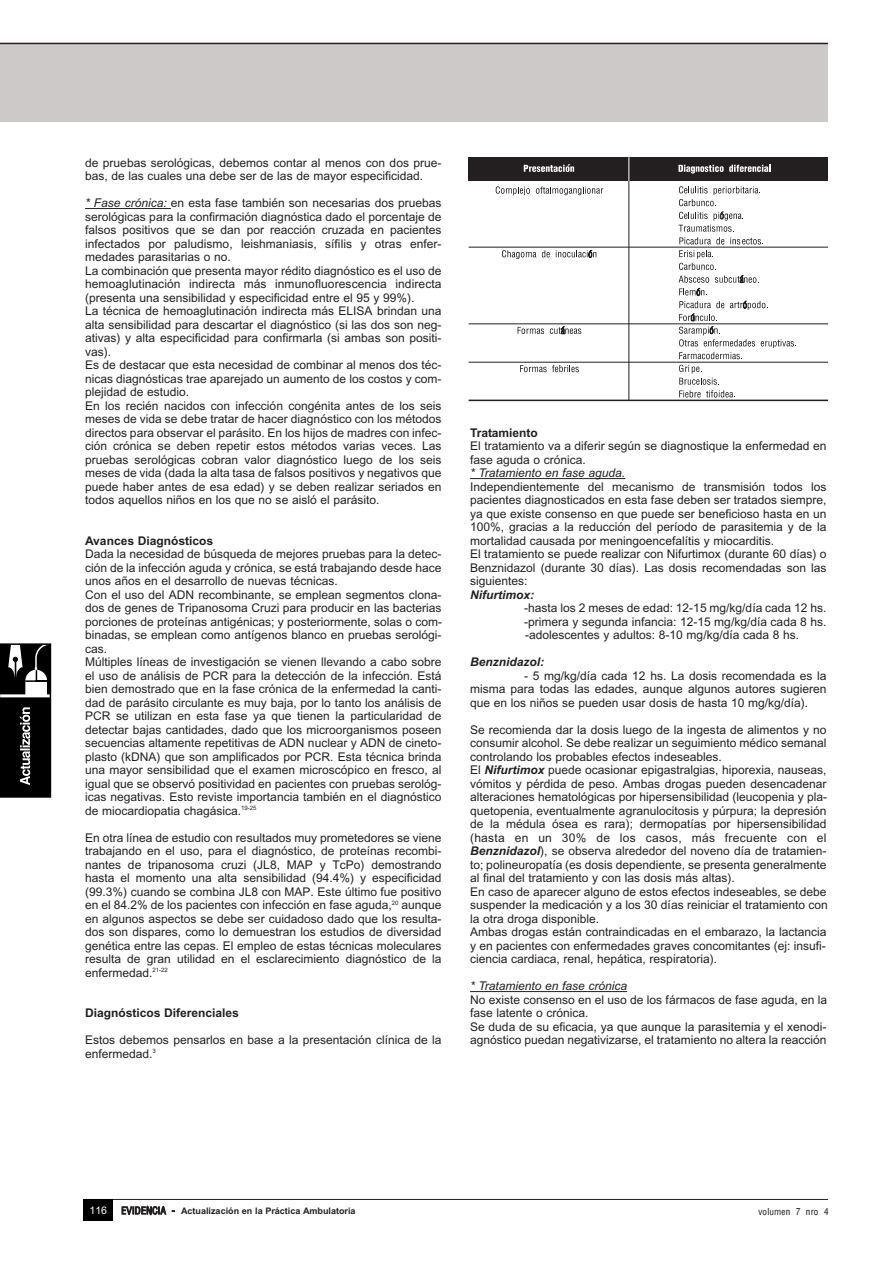
<style>
.page{position:relative;width:893px;height:1263px;background:#fff}
.page>*{position:absolute;margin:0;border:0;box-sizing:border-box;transform-origin:0 0}
.t1{font:12px/13.5px "Arial";color:#231f20}
.t2{font:700 12px "Arial";color:#231f20}
.t3{font:italic 12px "Arial";color:#231f20}
.t4{font:italic 700 12px "Arial";color:#231f20}
.t5{font:10.5px "Helvetica Conth";color:#231f20}
.t6{font:10.5px "Arial";color:#fff}
.t7{font:700 9px "Arial";color:#231f20}
.s1{font-style:italic}
.s2{font-weight:700;font-style:italic}
.s3{font-family:"Helvetica Conth";font-weight:400;font-size:11.25px}
</style>
<div class="page">
<hr style="left:84px;top:1199px;width:744px;height:1px;background:#231f20">
<div style="left:0;top:43px;width:828px;height:79px;background:#cdc9c8"></div>
<hr style="left:0;top:43px;width:827px;height:1px;background:#231f20">
<hr style="left:85px;top:208px;width:82px;height:1px;background:#231f20">
<svg style="left:470px;top:478px;width:28px;height:1px"></svg>
<hr style="left:498px;top:478px;width:127px;height:1px;background:#231f20">
<svg style="left:470px;top:991px;width:28px;height:1px"></svg>
<hr style="left:498px;top:991px;width:129px;height:1px;background:#231f20">
<div style="left:84px;top:1199px;width:29px;height:21px;background:#000"></div>
<svg style="left:0;top:643px;width:51px;height:155px;background:#292929"></svg>
<hr style="left:468px;top:400px;width:360px;height:1px;background:#231f20">
<hr style="left:468px;top:323px;width:360px;height:1px;background:#231f20">
<hr style="left:468px;top:362px;width:360px;height:1px;background:#231f20">
<hr style="left:468px;top:247px;width:360px;height:1px;background:#231f20">
<div style="left:468px;top:158px;width:360px;height:23px;background:#231f20"></div>
<svg style="left:678px;top:165px;width:45px;height:9px"></svg>
<svg style="left:729px;top:165px;width:41px;height:7px"></svg>
<svg style="left:679px;top:186px;width:81px;height:20px"></svg>
<svg style="left:678px;top:212px;width:118px;height:147px"></svg>
<svg style="left:679px;top:365px;width:56px;height:33px"></svg>
<hr style="left:628px;top:157px;width:1px;height:60px;background:#fff">
<hr style="left:628px;top:181px;width:1px;height:220px;background:#231f20">
<svg style="left:495px;top:186px;width:35px;height:9px"></svg>
<svg style="left:536px;top:186px;width:67px;height:9px"></svg>
<svg style="left:502px;top:250px;width:34px;height:9px"></svg>
<svg style="left:542px;top:250px;width:8px;height:7px"></svg>
<svg style="left:556px;top:250px;width:40px;height:8px"></svg>
<svg style="left:517px;top:327px;width:27px;height:7px"></svg>
<svg style="left:550px;top:327px;width:31px;height:7px"></svg>
<svg style="left:520px;top:365px;width:26px;height:7px"></svg>
<svg style="left:552px;top:365px;width:26px;height:7px"></svg>
<svg style="left:523px;top:164px;width:51px;height:8px"></svg>
<p class="t1" style="left:85px;top:156px;width:358px">de pruebas serológicas, debemos contar al menos con dos prue&shy;bas, de las cuales una debe ser de las de mayor especificidad.</p>
<p class="t1" style="left:85px;top:197px;width:358px"><span class="s1">* Fase crónica:</span> en esta fase también son necesarias dos pruebas serológicas para la confirmación diagnóstica dado el porcentaje de falsos positivos que se dan por reacción cruzada en pacientes infectados por paludismo, leishmaniasis, sífilis y otras enfer&shy;medades parasitarias o no.<br>La combinación que presenta mayor rédito diagnóstico es el uso de hemoaglutinación indirecta más inmunofluorescencia indirecta (presenta una sensibilidad y especificidad entre el 95 y 99%).<br>La técnica de hemoaglutinación indirecta más ELISA brindan una alta sensibilidad para descartar el diagnóstico (si las dos son neg&shy;ativas) y alta especificidad para confirmarla (si ambas son positi&shy;vas).<br>Es de destacar que esta necesidad de combinar al menos dos téc&shy;nicas diagnósticas trae aparejado un aumento de los costos y com&shy;plejidad de estudio.<br>En los recién nacidos con infección congénita antes de los seis meses de vida se debe tratar de hacer diagnóstico con los métodos directos para observar el parásito. En los hijos de madres con infec&shy;ción crónica se deben repetir estos métodos varias veces. Las pruebas serológicas cobran valor diagnóstico luego de los seis meses de vida (dada la alta tasa de falsos positivos y negativos que puede haber antes de esa edad) y se deben realizar seriados en todos aquellos niños en los que no se aisló el parásito.</p>
<p class="t2" style="left:85px;top:534px;width:129px">Avances Diagnósticos</p>
<p class="t1" style="left:85px;top:548px;width:358px">Dada la necesidad de búsqueda de mejores pruebas para la detec&shy;ción de la infección aguda y crónica, se está trabajando desde hace unos años en el desarrollo de nuevas técnicas.<br>Con el uso del ADN recombinante, se emplean segmentos clona&shy;dos de genes de Tripanosoma Cruzi para producir en las bacterias porciones de proteínas antigénicas; y posteriormente, solas o com&shy;binadas, se emplean como antígenos blanco en pruebas serológi&shy;cas.<br>Múltiples líneas de investigación se vienen llevando a cabo sobre el uso de análisis de PCR para la detección de la infección. Está bien demostrado que en la fase crónica de la enfermedad la canti&shy;dad de parásito circulante es muy baja, por lo tanto los análisis de PCR se utilizan en esta fase ya que tienen la particularidad de detectar bajas cantidades, dado que los microorganismos poseen secuencias altamente repetitivas de ADN nuclear y ADN de cineto&shy;plasto (kDNA) que son amplificados por PCR. Esta técnica brinda una mayor sensibilidad que el examen microscópico en fresco, al igual que se observó positividad en pacientes con pruebas serológ&shy;icas negativas. Esto reviste importancia también en el diagnóstico de miocardiopatia chagásica.<sup>19-25</sup></p>
<p class="t1" style="left:85px;top:831px;width:358px;text-align:justify">En otra línea de estudio con resultados muy prometedores se viene trabajando en el uso, para el diagnóstico, de proteínas recombi&shy;nantes de tripanosoma cruzi (JL8, MAP y TcPo) demostrando hasta el momento una alta sensibilidad (94.4%) y especificidad (99.3%) cuando se combina JL8 con MAP. Este último fue positivo en el 84.2% de los pacientes con infección en fase aguda,<sup>20</sup> aunque en algunos aspectos se debe ser cuidadoso dado que los resulta&shy;dos son dispares, como lo demuestran los estudios de diversidad genética entre las cepas. El empleo de estas técnicas moleculares resulta de gran utilidad en el esclarecimiento diagnóstico de la enfermedad.<sup>21-22</sup></p>
<p class="t2" style="left:85px;top:1006px;width:155px">Diagnósticos Diferenciales</p>
<p class="t1" style="left:85px;top:1034px;width:358px">Estos debemos pensarlos en base a la presentación clínica de la enfermedad.<sup>3</sup></p>
<p class="t2" style="left:470px;top:426px;width:69px">Tratamiento</p>
<p class="t1" style="left:470px;top:440px;width:358px">El tratamiento va a diferir según se diagnostique la enfermedad en fase aguda o crónica.</p>
<p class="t3" style="left:470px;top:466px;width:157px">* Tratamiento en fase aguda.</p>
<p class="t1" style="left:470px;top:480px;width:358px">Independientemente del mecanismo de transmisión todos los pacientes diagnosticados en esta fase deben ser tratados siempre, ya que existe consenso en que puede ser beneficioso hasta en un 100%, gracias a la reducción del período de parasitemia y de la mortalidad causada por meningoencefalítis y miocarditis.<br>El tratamiento se puede realizar con Nifurtimox (durante 60 días) o Benznidazol (durante 30 días). Las dosis recomendadas son las siguientes:</p>
<p class="t4" style="left:470px;top:588px;width:65px">Nifurtimox:</p>
<p class="t1" style="left:524px;top:602px;width:304px;text-align:justify">-hasta los 2 meses de edad: 12-15 mg/kg/día cada 12 hs. -primera y segunda infancia: 12-15 mg/kg/día cada 8 hs. -adolescentes y adultos: 8-10 mg/kg/día cada 8 hs.</p>
<p class="t4" style="left:470px;top:655px;width:75px">Benznidazol:</p>
<p class="t1" style="left:470px;top:669px;width:358px;text-align:justify;text-indent:54px">- 5 mg/kg/día cada 12 hs. La dosis recomendada es la misma para todas las edades, aunque algunos autores sugieren que en los niños se pueden usar dosis de hasta 10 mg/kg/día).</p>
<p class="t1" style="left:470px;top:723px;width:359px">Se recomienda dar la dosis luego de la ingesta de alimentos y no consumir alcohol. Se debe realizar un seguimiento médico semanal controlando los probables efectos indeseables.<br>El <span class="s2">Nifurtimox</span> puede ocasionar epigastralgias, hiporexia, nauseas, vómitos y pérdida de peso. Ambas drogas pueden desencadenar alteraciones hematológicas por hipersensibilidad (leucopenia y pla&shy;quetopenia, eventualmente agranulocitosis y púrpura; la depresión de la médula ósea es rara); dermopatías por hipersensibilidad (hasta en un 30% de los casos, más frecuente con el <span class="s2">Benznidazol</span>), se observa alrededor del noveno día de tratamien&shy;to; polineuropatía (es dosis dependiente, se presenta generalmente al final del tratamiento y con las dosis más altas).<br>En caso de aparecer alguno de estos efectos indeseables, se debe suspender la medicación y a los 30 días reiniciar el tratamiento con la otra droga disponible.<br>Ambas drogas están contraindicadas en el embarazo, la lactancia y en pacientes con enfermedades graves concomitantes (ej: insufi&shy;ciencia cardiaca, renal, hepática, respiratoria).</p>
<p class="t3" style="left:470px;top:979px;width:159px">* Tratamiento en fase crónica</p>
<p class="t1" style="left:470px;top:993px;width:358px">No existe consenso en el uso de los fármacos de fase aguda, en la fase latente o crónica.<br>Se duda de su eficacia, ya que aunque la parasitemia y el xenodi&shy;agnóstico puedan negativizarse, el tratamiento no altera la reacción</p>
<p class="t6" style="left:90px;top:1205px;width:19px">116</p>
<p class="t7" style="left:121px;top:1206px;width:235px"><span class="s3">EVIDENCIA -</span> Actualización en la Práctica Ambulatoria</p>
<p class="t5" style="left:758px;top:1207px;width:72px">volumen 7 nro 4</p>
</div>
